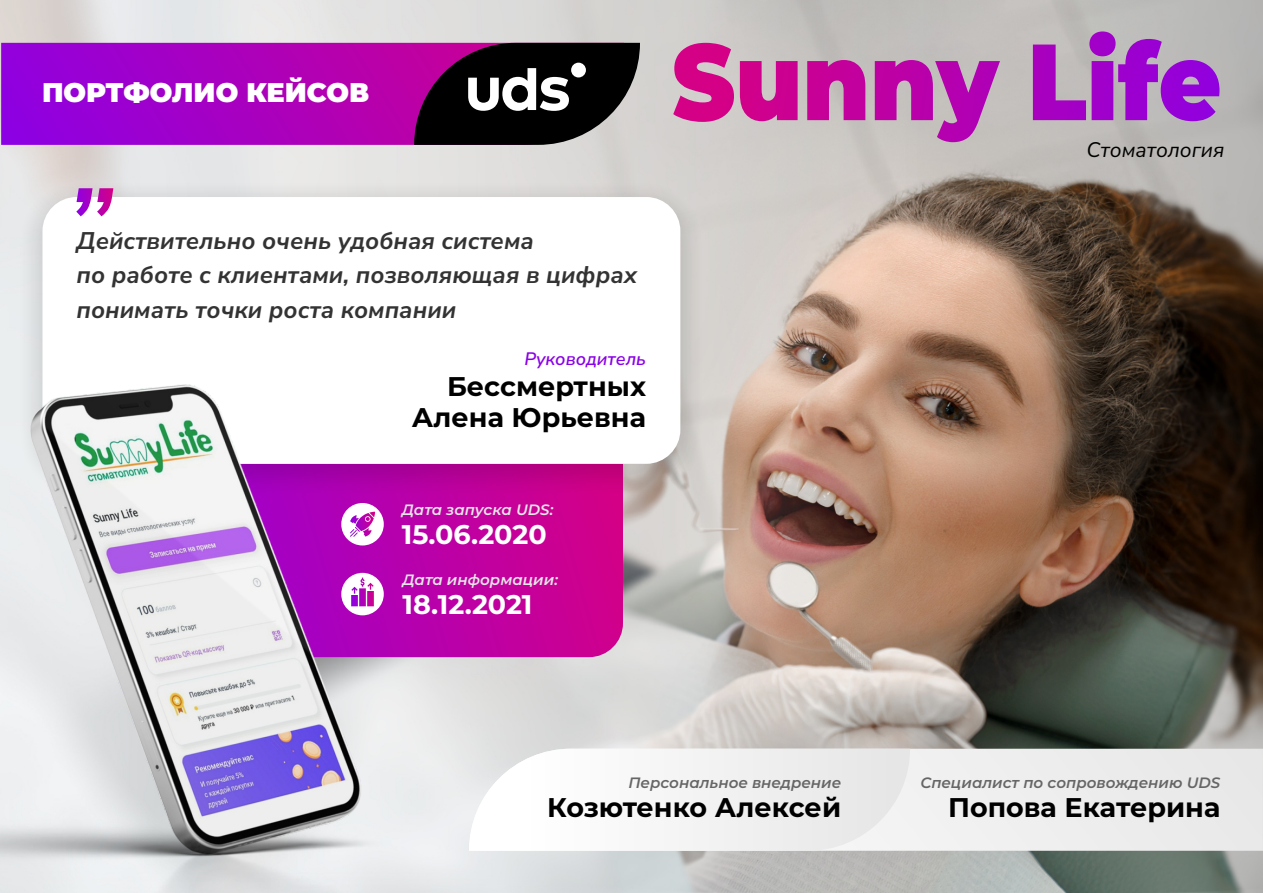
<style>
.page{position:relative;width:1263px;height:893px;background:#fff}
.page>*{position:absolute;margin:0;border:0;box-sizing:border-box;transform-origin:0 0}
.t1{font:700 27px/31.7px "Montserrat";color:#000;text-align:right}
.t2{font:700 27px "Montserrat";color:#fff}
.t3{font:900 27px "Montserrat";color:#fff}
.t4{font:italic 700 24px/34.3px "Nunito Sans";color:#333}
.t5{font:italic 21px "Nunito Sans";color:#000}
.t6{font:italic 600 18px "Nunito Sans";color:#8a00e7}
.t7{font:italic 600 15px "Montserrat";color:#666}
.t8{font:italic 600 15px "Montserrat";color:#e6e6e6}
</style>
<div class="page">
<img style="left:0;top:0;width:1263px;height:893px">
<div style="left:910px;top:749px;width:353px;height:102px;background:#ededed"></div>
<svg style="left:469px;top:749px;width:441px;height:102px"></svg>
<svg style="left:406px;top:512px;width:217px;height:145px;background:#c3019c"></svg>
<div style="left:2px;top:165px;width:718px;height:347px;background:#000;opacity:.15"></div>
<div style="left:42px;top:197px;width:638px;height:267px;background:#fff;border-radius:34px"></div>
<svg style="left:76px;top:188px;width:37px;height:28px"></svg>
<svg style="left:1px;top:43px;width:413px;height:102px;background:#a500c3"></svg>
<svg style="left:414px;top:43px;width:226px;height:102px;background:#3f2d3c"></svg>
<svg style="left:672px;top:29px;width:548px;height:114px;background:#be78b7"></svg>
<img style="left:0;top:385px;width:406px;height:508px">
<p class="t3" style="left:42px;top:76px;width:329px">ПОРТФОЛИО КЕЙСОВ</p>
<p class="t4" style="left:77px;top:224px;width:562px">Действительно очень удобная система<br>по работе с клиентами, позволяющая в цифрах понимать точки роста компании</p>
<p class="t6" style="left:524px;top:347px;width:123px">Руководитель</p>
<p class="t1" style="left:412px;top:370px;width:236px">Бессмертных<br>Алена Юрьевна</p>
<p class="t8" style="left:402px;top:500px;width:153px">Дата запуска UDS:</p>
<p class="t2" style="left:402px;top:518px;width:146px">15.06.2020</p>
<p class="t8" style="left:403px;top:570px;width:157px">Дата информации:</p>
<p class="t2" style="left:403px;top:588px;width:132px">18.12.2021</p>
<p class="t7" style="left:628px;top:774px;width:214px">Персональное внедрение</p>
<p class="t1" style="left:547px;top:792px;width:295px">Козютенко Алексей</p>
<p class="t5" style="left:1086px;top:136px;width:140px">Стоматология</p>
<p class="t7" style="left:920px;top:774px;width:301px">Специалист по сопровождению UDS</p>
<p class="t1" style="left:948px;top:792px;width:274px">Попова Екатерина</p>
</div>
